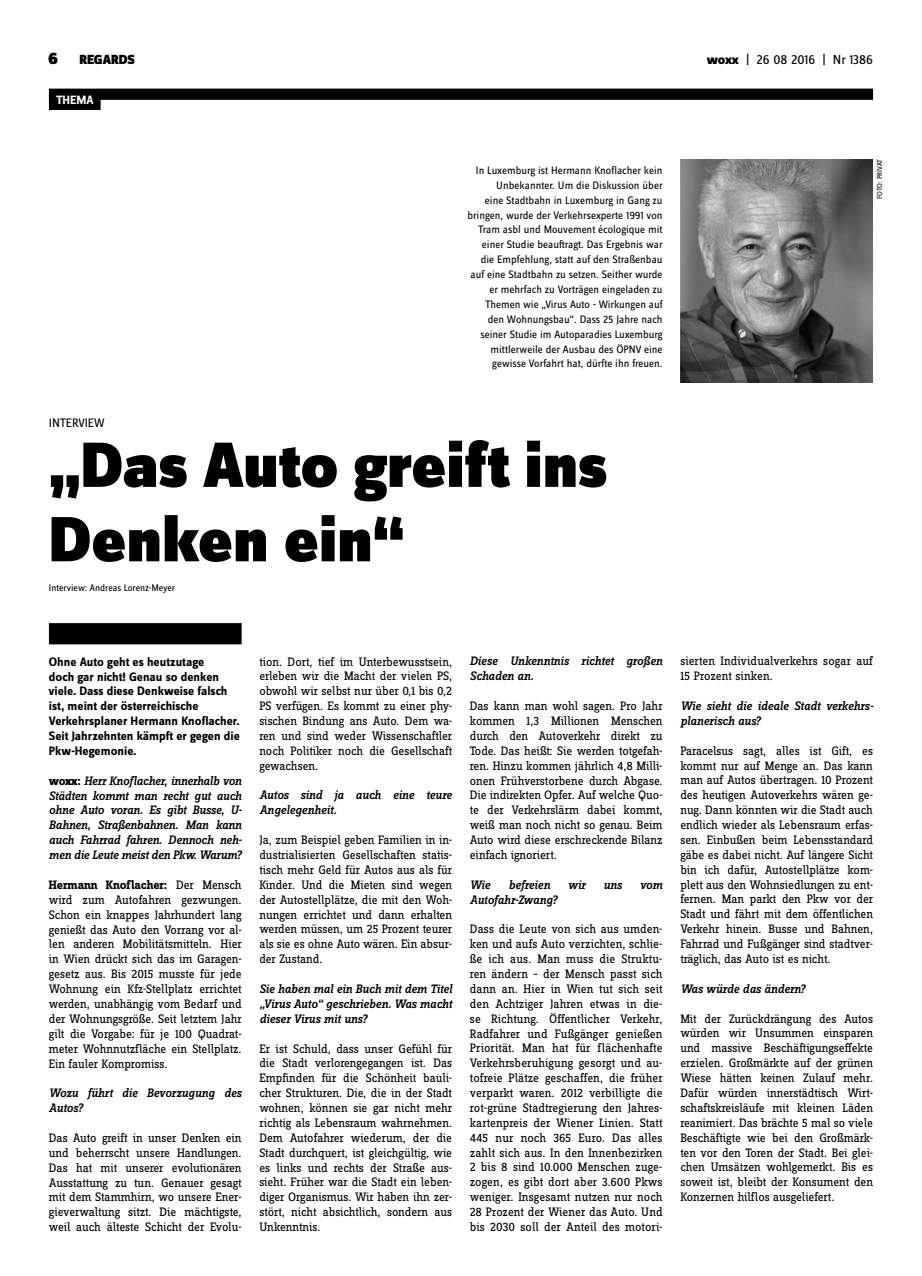
<style>
.page{position:relative;width:922px;height:1276px;background:#fff}
.page>*{position:absolute;margin:0;border:0;box-sizing:border-box;transform-origin:0 0}
.t1{font:900 66.25px/74.4px "Zine Sans Dis";letter-spacing:-.005em;color:#000}
.t2{font:13.75px "Zine Sans Dis";color:#000}
.t3{font:900 13.75px "Zine Sans Dis";letter-spacing:-.01em;color:#000}
.t4{font:12.75px/14.9px "Zine Slab Dis";letter-spacing:-.01em;color:#000;text-align:justify}
.t5{font:italic 500 12.75px/14.9px "Zine Slab Dis";letter-spacing:-.01em;color:#000}
.t6{font:700 12.75px/14.9px "Zine Sans Dis";color:#000}
.t7{font:12.75px "Zine Sans Dis";color:#000}
.t8{font:700 12.5px "Zine Sans Dis";color:#fff}
.t9{font:11.25px/14.9px "Zine Sans Dis";color:#000;text-align:right}
.t10{font:10px "Zine Sans Dis";color:#000}
.t11{font:7.5px "Zine Sans Dis";letter-spacing:-.02em;color:#000}
.s1{font-size:17.5px}
.s2{font-weight:800}
.s3{font-weight:700;font-style:normal}
.s4{font-weight:700}
</style>
<div class="page">
<div style="left:49px;top:89px;width:823px;height:11px;background:#000"></div>
<div style="left:49px;top:94px;width:52px;height:16px;background:#000"></div>
<div style="left:49px;top:623px;width:192px;height:21px;background:#000"></div>
<img style="left:680px;top:159px;width:192px;height:224px">
<p class="t3" style="left:48px;top:53px;width:88px"><span class="s1">6</span> REGARDS</p>
<p class="t2" style="left:706px;top:53px;width:168px"><span class="s2">woxx</span> | 26 08 2016 | Nr 1386</p>
<p class="t8" style="left:56px;top:93px;width:39px">THEMA</p>
<p class="t9" style="left:467px;top:163px;width:197px">I n Luxemburg ist Hermann Knoflacher kein<br>U nbekannter. U m die Diskussion über<br>eine Stadtbahn in Luxemburg in Gang zu bringen, wurde der Verkehrsexperte 1991 von Tram asbl und Mouvement écologique mit einer Studie beauftragt. Das Ergebnis war die Empfehlung, statt auf den Straßenbau auf eine Stadtbahn zu setzen. Seither wurde er mehrfach zu Vorträgen eingeladen zu Themen wie „Virus Auto - Wirkungen auf den Wohnungsbau“. Dass 25 Jahre nach seiner Studie im Autoparadies Luxemburg mittlerweile der Ausbau des ÖPNV eine gewisse Vorfahrt hat, dürfte ihn freuen.</p>
<p class="t11" style="left:875px;top:199px;width:41px;rotate:-90deg">Foto: Privat</p>
<p class="t7" style="left:49px;top:416px;width:57px">Interview</p>
<h1 class="t1" style="left:49px;top:432px;width:560px">„Das Auto greift ins<br>Denken ein“</h1>
<p class="t10" style="left:49px;top:582px;width:128px">I nterview: Andreas Lorenz-Meyer</p>
<p class="t6" style="left:49px;top:655px;width:192px">Ohne Auto geht es heutzutage<br>doch gar nicht! Genau so denken viele. Dass diese Denkweise falsch ist, meint der österreichische<br>Verkehrsplaner Hermann Knoflacher.<br>Seit Jahrzehnten kämpft er gegen die<br>Pkw-Hegemonie.</p>
<p class="t5" style="left:49px;top:773px;width:194px;text-align:justify"><span class="s3">woxx:</span> Herr Knoflacher, innerhalb von Städten kommt man recht gut auch ohne Auto voran. Es gibt Busse, U-Bahnen, Straßenbahnen. Man kann auch Fahrrad fahren. Dennoch neh&shy;men die Leute meist den Pkw. Warum?</p>
<p class="t4" style="left:49px;top:878px;width:194px"><span class="s4">Hermann Knoflacher:</span> Der Mensch wird zum Autofahren gezwungen.<br>Schon ein knappes Jahrhundert lang genießt das Auto den Vorrang vor al&shy;len anderen Mobilitätsmitteln. Hier in Wien drückt sich das im Garagen&shy;gesetz aus. Bis 2015 musste für jede Wohnung ein Kfz-Stellplatz errichtet werden, unabhängig vom Bedarf und der Wohnungsgröße. Seit letztem Jahr gilt die Vorgabe: für je 100 Quadrat&shy;meter Wohnnutzfläche ein Stellplatz.<br>Ein fauler Kompromiss.</p>
<p class="t5" style="left:49px;top:1085px;width:194px">Wozu führt die Bevorzugung des<br>Autos?</p>
<p class="t4" style="left:49px;top:1131px;width:194px">Das Auto greift in unser Denken ein und beherrscht unsere Handlungen.<br>Das hat mit unserer evolutionären Ausstattung zu tun. Genauer gesagt mit dem Stammhirn, wo unsere Ener&shy;gieverwaltung sitzt. Die mächtigste, weil auch älteste Schicht der Evolu-</p>
<p class="t4" style="left:259px;top:654px;width:194px">tion. Dort, tief im Unterbewusstsein, erleben wir die Macht der vielen PS, obwohl wir selbst nur über 0,1 bis 0,2<br>PS verfügen. Es kommt zu einer phy&shy;sischen Bindung ans Auto. Dem wa&shy;ren und sind weder Wissenschaftler noch Politiker noch die Gesellschaft gewachsen.</p>
<p class="t5" style="left:259px;top:788px;width:194px">Autos sind ja auch eine teure<br>Angelegenheit.</p>
<p class="t4" style="left:259px;top:833px;width:194px">Ja, zum Beispiel geben Familien in in&shy;dustrialisierten Gesellschaften statis&shy;tisch mehr Geld für Autos aus als für Kinder. Und die Mieten sind wegen der Autostellplätze, die mit den Woh&shy;nungen errichtet und dann erhalten werden müssen, um 25 Prozent teurer als sie es ohne Auto wären. Ein absur&shy;der Zustand.</p>
<p class="t5" style="left:259px;top:981px;width:194px;text-align:justify">Sie haben mal ein Buch mit dem Titel „Virus Auto“ geschrieben. Was macht dieser Virus mit uns?</p>
<p class="t4" style="left:259px;top:1041px;width:194px">Er ist Schuld, dass unser Gefühl für die Stadt verlorengegangen ist. Das Empfinden für die Schönheit bauli&shy;cher Strukturen. Die, die in der Stadt wohnen, können sie gar nicht mehr richtig als Lebensraum wahrnehmen.<br>Dem Autofahrer wiederum, der die Stadt durchquert, ist gleichgültig, wie es links und rechts der Straße aus&shy;sieht. Früher war die Stadt ein leben&shy;diger Organismus. Wir haben ihn zer&shy;stört, nicht absichtlich, sondern aus Unkenntnis.</p>
<p class="t5" style="left:469px;top:654px;width:194px">Diese Unkenntnis richtet großen<br>Schaden an.</p>
<p class="t4" style="left:469px;top:699px;width:194px">Das kann man wohl sagen. Pro Jahr kommen 1,3 Millionen Menschen durch den Autoverkehr direkt zu Tode. Das heißt: Sie werden totgefah&shy;ren. Hinzu kommen jährlich 4,8 Milli&shy;onen Frühverstorbene durch Abgase.<br>Die indirekten Opfer. Auf welche Quo&shy;te der Verkehrslärm dabei kommt, weiß man noch nicht so genau. Beim Auto wird diese erschreckende Bilanz einfach ignoriert.</p>
<p class="t5" style="left:469px;top:877px;width:22px">Wie</p>
<p class="t5" style="left:508px;top:877px;width:43px">befreien</p>
<p class="t5" style="left:568px;top:877px;width:19px">wir</p>
<p class="t5" style="left:603px;top:877px;width:20px">uns</p>
<p class="t5" style="left:639px;top:877px;width:24px">vom</p>
<p class="t5" style="left:469px;top:892px;width:89px">Autofahr-Zwang?</p>
<p class="t4" style="left:469px;top:922px;width:194px">Dass die Leute von sich aus umden&shy;ken und aufs Auto verzichten, schlie&shy;ße ich aus. Man muss die Struktu&shy;ren ändern – der Mensch passt sich dann an. Hier in Wien tut sich seit den Achtziger Jahren etwas in die&shy;se Richtung. Öffentlicher Verkehr, Radfahrer und Fußgänger genießen Priorität. Man hat für flächenhafte Verkehrsberuhigung gesorgt und au&shy;tofreie Plätze geschaffen, die früher verparkt waren. 2012 verbilligte die rot-grüne Stadtregierung den Jahres&shy;kartenpreis der Wiener Linien. Statt 445 nur noch 365 Euro. Das alles zahlt sich aus. In den Innenbezirken 2 bis 8 sind 10.000 Menschen zuge&shy;zogen, es gibt dort aber 3.600 Pkws weniger. Insgesamt nutzen nur noch 28 Prozent der Wiener das Auto. Und bis 2030 soll der Anteil des motori-</p>
<p class="t4" style="left:680px;top:654px;width:194px">sierten Individualverkehrs sogar auf<br>15 Prozent sinken.</p>
<p class="t5" style="left:680px;top:698px;width:194px">Wie sieht die ideale Stadt verkehrs&shy;planerisch aus?</p>
<p class="t4" style="left:680px;top:744px;width:194px">Paracelsus sagt, alles ist Gift, es kommt nur auf Menge an. Das kann man auf Autos übertragen. 10 Prozent des heutigen Autoverkehrs wären ge&shy;nug. Dann könnten wir die Stadt auch endlich wieder als Lebensraum erfas&shy;sen. Einbußen beim Lebensstandard gäbe es dabei nicht. Auf längere Sicht bin ich dafür, Autostellplätze kom&shy;plett aus den Wohnsiedlungen zu ent&shy;fernen. Man parkt den Pkw vor der Stadt und fährt mit dem öffentlichen Verkehr hinein. Busse und Bahnen, Fahrrad und Fußgänger sind stadtver&shy;träglich, das Auto ist es nicht.</p>
<p class="t5" style="left:680px;top:981px;width:127px">Was würde das ändern?</p>
<p class="t4" style="left:680px;top:1011px;width:194px">Mit der Zurückdrängung des Autos würden wir Unsummen einsparen und massive Beschäftigungseffekte erzielen. Großmärkte auf der grünen Wiese hätten keinen Zulauf mehr.<br>Dafür würden innerstädtisch Wirt&shy;schaftskreisläufe mit kleinen Läden reanimiert. Das brächte 5 mal so viele Beschäftigte wie bei den Großmärk&shy;ten vor den Toren der Stadt. Bei glei&shy;chen Umsätzen wohlgemerkt. Bis es soweit ist, bleibt der Konsument den Konzernen hilflos ausgeliefert.</p>
</div>
